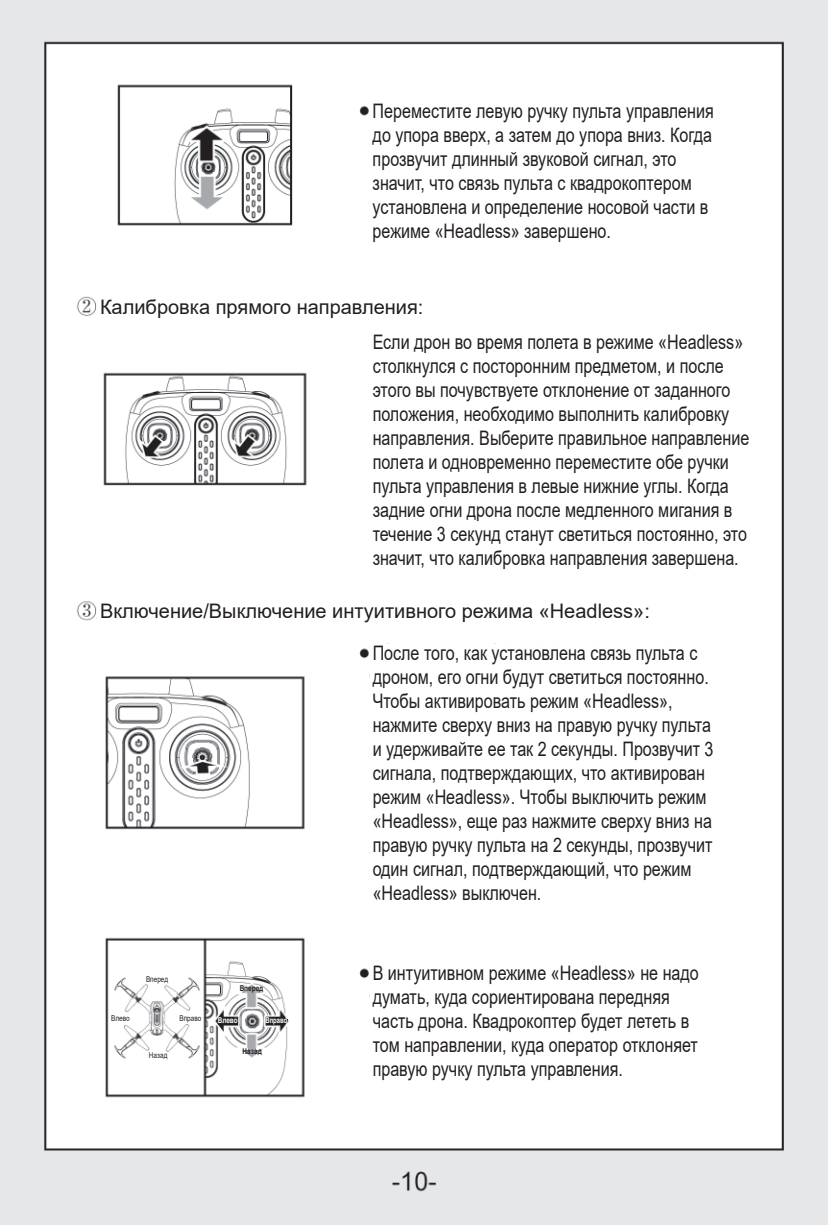
<style>
.page{position:relative;width:828px;height:1225px;background:#fff}
.page>*{position:absolute;margin:0;border:0;box-sizing:border-box;transform-origin:0 0}
.t1{font:20px/24px "Arial";color:#231f20;scale:.81 1}
.t2{font:20px "Arial";color:#231f20}
.t3{font:8px "Arial";color:#231f20;scale:.81 1}
.t4{font:700 8px "Arial";color:#231f20;scale:.81 1}
.t5{font:700 8px "Arial";color:#fff;scale:.75 1}
.t6{font:700 8px "Arial";color:#fff;scale:.81 1}
</style>
<div class="page">
<img style="left:0;top:0;width:828px;height:1225px">
<div style="left:97px;top:298px;width:102px;height:21px;background:#fff"></div>
<div style="left:97px;top:600px;width:354px;height:24px;background:#fff"></div>
<div style="left:369px;top:100px;width:322px;height:108px;background:#fff"></div>
<div style="left:366px;top:329px;width:345px;height:201px;background:#fff"></div>
<div style="left:370px;top:644px;width:362px;height:216px;background:#fff"></div>
<div style="left:365px;top:684px;width:21px;height:168px;background:#fff"></div>
<div style="left:370px;top:962px;width:333px;height:111px;background:#fff"></div>
<div style="left:365px;top:1007px;width:11px;height:63px;background:#fff"></div>
<div style="left:146px;top:975px;width:22px;height:9px;background:#fff"></div>
<div style="left:118px;top:1014px;width:16px;height:8px;background:#fff"></div>
<div style="left:172px;top:1014px;width:20px;height:10px;background:#fff"></div>
<div style="left:148px;top:1051px;width:18px;height:8px;background:#fff"></div>
<div style="left:218px;top:1018px;width:16px;height:7px;background:#231f20"></div>
<div style="left:268px;top:1017px;width:17px;height:8px;background:#231f20"></div>
<svg style="left:240px;top:1048px;width:22px;height:7px"></svg>
<div style="left:248px;top:987px;width:8px;height:6px;background:#a8a9ad"></div>
<svg style="left:256px;top:986px;width:5px;height:7px"></svg>
<svg style="left:241px;top:986px;width:6px;height:6px"></svg>
<p class="t1" style="left:373px;top:99px;width:423px">Переместите левую ручку пульта управления до упора вверх, а затем до упора вниз. Когда прозвучит длинный звуковой сигнал, это значит, что связь пульта с квадрокоптером установлена и определение носовой части в режиме «Headless» завершено.</p>
<p class="t2" style="left:100px;top:293px;width:325px">Калибровка прямого направления:</p>
<p class="t1" style="left:373px;top:330px;width:467px">Если дрон во время полета в режиме «Headless» столкнулся с посторонним предметом, и после этого вы почувствуете отклонение от заданного положения, необходимо выполнить калибровку направления. Выберите правильное направление полета и одновременно переместите обе ручки пульта управления в левые нижние углы. Когда задние огни дрона после медленного мигания в течение 3 секунд станут светиться постоянно, это значит, что калибровка направления завершена.</p>
<p class="t2" style="left:100px;top:597px;width:551px">Включение/Выключение интуитивного режима «Headless»:</p>
<p class="t3" style="left:146px;top:973px;width:29px">Вперед</p>
<p class="t4" style="left:240px;top:983px;width:31px">Вперед</p>
<p class="t3" style="left:111px;top:1012px;width:24px">Влево</p>
<p class="t3" style="left:180px;top:1012px;width:29px">Вправо</p>
<p class="t6" style="left:218px;top:1015px;width:26px">Влево</p>
<p class="t5" style="left:265px;top:1015px;width:31px">Вправо</p>
<p class="t4" style="left:243px;top:1046px;width:25px">Назад</p>
<p class="t3" style="left:149px;top:1050px;width:24px">Назад</p>
<p class="t1" style="left:373px;top:641px;width:422px">После того, как установлена связь пульта с дроном, его огни будут светиться постоянно.<br>Чтобы активировать режим «Headless», нажмите сверху вниз на правую ручку пульта и удерживайте ее так 2 секунды. Прозвучит 3 сигнала, подтверждающих, что активирован режим «Headless». Чтобы выключить режим «Headless», еще раз нажмите сверху вниз на правую ручку пульта на 2 секунды, прозвучит один сигнал, подтверждающий, что режим «Headless» выключен.</p>
<p class="t1" style="left:373px;top:961px;width:404px">В интуитивном режиме «Headless» не надо думать, куда сориентирована передняя часть дрона. Квадрокоптер будет лететь в том направлении, куда оператор отклоняет правую ручку пульта управления.</p>
</div>
